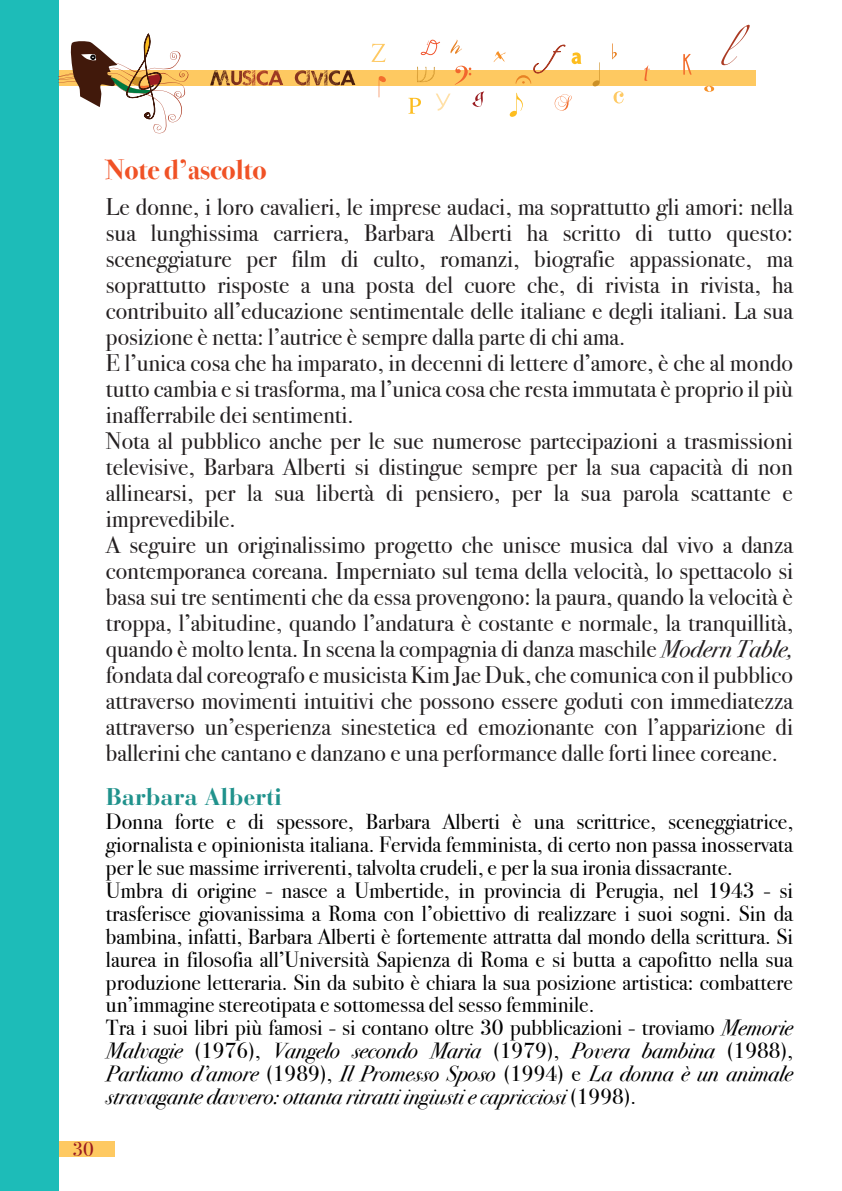
<style>
.page{position:relative;width:842px;height:1191px;background:#fff}
.page>*{position:absolute;margin:0;border:0;box-sizing:border-box;transform-origin:0 0}
.t1{font:700 28px "Bodoni Svty Two ITCTT";color:#f05226}
.t2{font:24px/26px "Bodoni Svty Two ITCTT";color:#231f20}
.t3{font:700 24px "Bauer Bodoni Std";color:#20928c}
.t4{font:22px/23px "Bodoni Svty Two ITCTT";color:#000001}
.t5{font:20px "Bodoni Svty Two ITCTT";color:#991b20}
.s1{font-style:italic}
</style>
<div class="page">
<div style="left:0;top:1141px;width:115px;height:15px;background:#fec961"></div>
<svg style="left:190px;top:70px;width:566px;height:15px;fill:#fec961"></svg>
<div style="left:0;top:0;width:58px;height:1191px;background:#1dbcb8"></div>
<svg style="left:408px;top:98px;width:13px;height:16px"></svg>
<svg style="left:613px;top:91px;width:11px;height:12px"></svg>
<svg style="left:510px;top:93px;width:13px;height:24px"></svg>
<svg style="left:612px;top:43px;width:5px;height:17px"></svg>
<svg style="left:704px;top:86px;width:10px;height:6px"></svg>
<svg style="left:592px;top:62px;width:8px;height:24px"></svg>
<svg style="left:379px;top:76px;width:7px;height:21px"></svg>
<svg style="left:455px;top:66px;width:16px;height:19px"></svg>
<svg style="left:421px;top:40px;width:19px;height:15px"></svg>
<svg style="left:472px;top:91px;width:12px;height:16px"></svg>
<svg style="left:515px;top:44px;width:66px;height:40px"></svg>
<svg style="left:683px;top:54px;width:8px;height:21px"></svg>
<svg style="left:436px;top:94px;width:15px;height:17px"></svg>
<svg style="left:555px;top:94px;width:17px;height:17px"></svg>
<svg style="left:644px;top:65px;width:6px;height:16px"></svg>
<svg style="left:493px;top:51px;width:13px;height:11px"></svg>
<svg style="left:371px;top:44px;width:14px;height:18px"></svg>
<svg style="left:417px;top:67px;width:18px;height:17px"></svg>
<svg style="left:721px;top:25px;width:29px;height:40px"></svg>
<svg style="left:450px;top:40px;width:12px;height:14px"></svg>
<svg style="left:254px;top:70px;width:73px;height:2px"></svg>
<svg style="left:58px;top:34px;width:132px;height:100px"></svg>
<p class="t1" style="left:106px;top:147px;width:162px">Note d’ascolto</p>
<p class="t2" style="left:106px;top:192px;width:689px">Le donne, i loro cavalieri, le imprese audaci, ma soprattutto gli amori: nella sua lunghissima carriera, Barbara Alberti ha scritto di tutto questo: sceneggiature per film di culto, romanzi, biografie appassionate, ma soprattutto risposte a una posta del cuore che, di rivista in rivista, ha contribuito all’educazione sentimentale delle italiane e degli italiani. La sua posizione è netta: l’autrice è sempre dalla parte di chi ama.<br>E l’unica cosa che ha imparato, in decenni di lettere d’amore, è che al mondo tutto cambia e si trasforma, ma l’unica cosa che resta immutata è proprio il più inafferrabile dei sentimenti.<br>Nota al pubblico anche per le sue numerose partecipazioni a trasmissioni televisive, Barbara Alberti si distingue sempre per la sua capacità di non allinearsi, per la sua libertà di pensiero, per la sua parola scattante e imprevedibile.<br>A seguire un originalissimo progetto che unisce musica dal vivo a danza contemporanea coreana. Imperniato sul tema della velocità, lo spettacolo si basa sui tre sentimenti che da essa provengono: la paura, quando la velocità è troppa, l’abitudine, quando l’andatura è costante e normale, la tranquillità, quando è molto lenta. In scena la compagnia di danza maschile <span class="s1">Modern Table, </span>fondata dal coreografo e musicista Kim Jae Duk, che comunica con il pubblico attraverso movimenti intuitivi che possono essere goduti con immediatezza attraverso un’esperienza sinestetica ed emozionante con l’apparizione di ballerini che cantano e danzano e una performance dalle forti linee coreane.</p>
<p class="t3" style="left:106px;top:782px;width:178px">Barbara Alberti</p>
<p class="t4" style="left:106px;top:807px;width:689px">Donna forte e di spessore, Barbara Alberti è una scrittrice, sceneggiatrice, giornalista e opinionista italiana. Fervida femminista, di certo non passa inosservata per le sue massime irriverenti, talvolta crudeli, e per la sua ironia dissacrante.<br>Umbra di origine - nasce a Umbertide, in provincia di Perugia, nel 1943 - si trasferisce giovanissima a Roma con l’obiettivo di realizzare i suoi sogni. Sin da bambina, infatti, Barbara Alberti è fortemente attratta dal mondo della scrittura. Si laurea in filosofia all’Università Sapienza di Roma e si butta a capofitto nella sua produzione letteraria. Sin da subito è chiara la sua posizione artistica: combattere un’immagine stereotipata e sottomessa del sesso femminile.<br>Tra i suoi libri più famosi - si contano oltre 30 pubblicazioni - troviamo <span class="s1">Memorie Malvagie</span> (1976), <span class="s1">Vangelo secondo Maria</span> (1979), <span class="s1">Povera bambina</span> (1988), <span class="s1">Parliamo d’amore</span> (1989), <span class="s1">Il Promesso Sposo</span> (1994) e <span class="s1">La donna è un animale stravagante davvero: ottanta ritratti ingiusti e capricciosi</span> (1998).</p>
<p class="t5" style="left:73px;top:1132px;width:23px">30</p>
</div>
